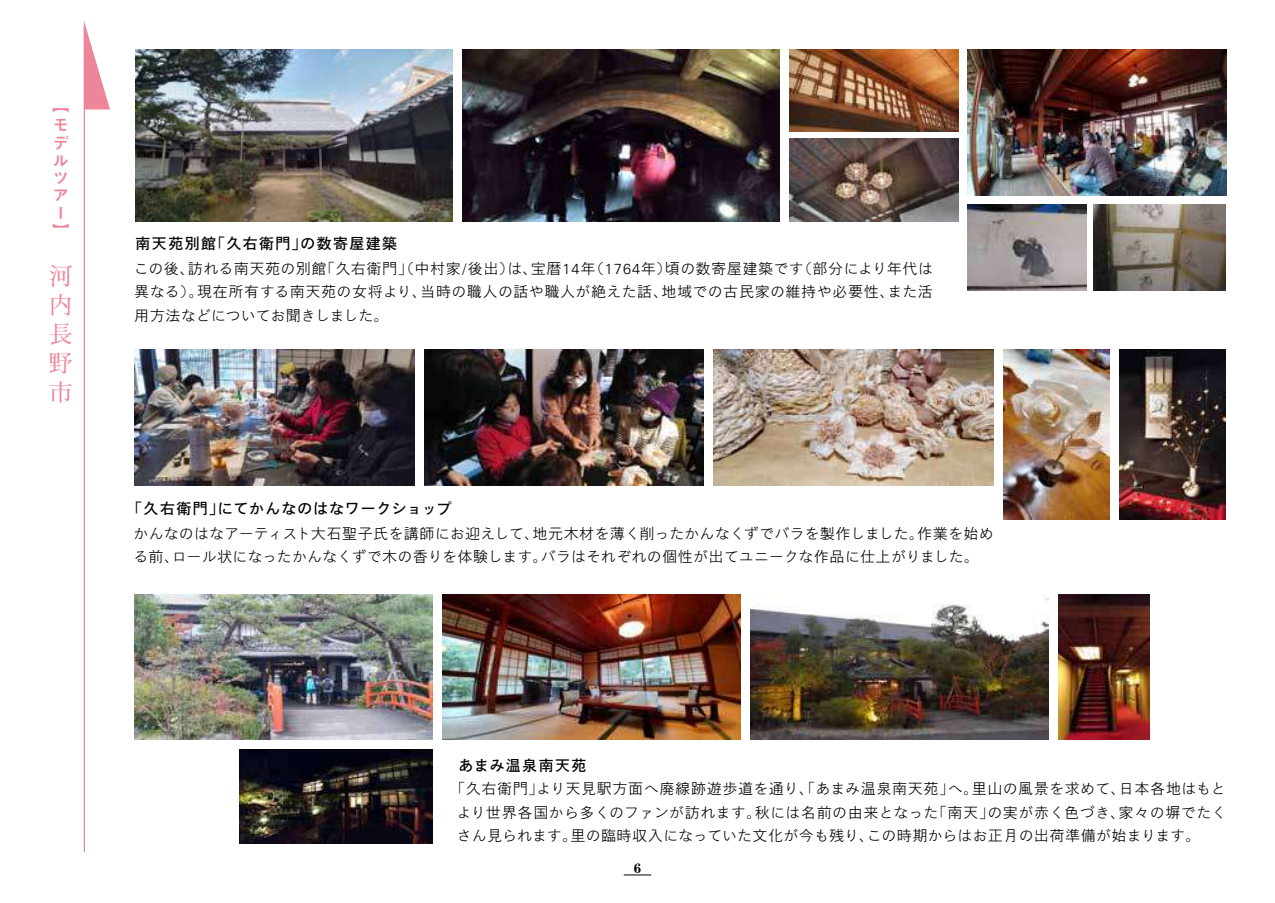
<style>
.page{position:relative;width:1275px;height:903px;background:#fff}
.page>*{position:absolute;margin:0;border:0;box-sizing:border-box;transform-origin:0 0}
.t1{font:500 24.15px/29.1px "Iwa Min Pro";color:#ee869a;text-align:justify}
.t2{font:16.1px/18px "Midashi Go Pro MB31";color:#ee869a}
.t3{font:14.88px "Iwa O Go Pro Db";letter-spacing:.095em;color:#000}
.t4{font:14.88px "Iwa O Go Pro Db";letter-spacing:.065em;color:#000}
.t5{font:300 14.53px/23.6px "Iwa O Go Pro";letter-spacing:.045em;color:#000;text-align:justify}
.t6{font:700 13.65px "Century 725 BT";color:#000}
</style>
<div class="page">
<svg style="left:624px;top:875px;width:27px;height:1px"></svg>
<img style="left:136px;top:50px;width:316px;height:171px">
<img style="left:135px;top:350px;width:279px;height:136px">
<img style="left:135px;top:595px;width:298px;height:145px">
<img style="left:239px;top:749px;width:194px;height:94px">
<img style="left:443px;top:595px;width:298px;height:145px">
<img style="left:751px;top:598px;width:298px;height:142px">
<img style="left:424px;top:350px;width:280px;height:136px">
<img style="left:714px;top:350px;width:279px;height:136px">
<img style="left:463px;top:50px;width:316px;height:171px">
<img style="left:789px;top:50px;width:169px;height:82px">
<img style="left:968px;top:50px;width:258px;height:145px">
<img style="left:789px;top:139px;width:169px;height:82px">
<img style="left:968px;top:205px;width:118px;height:86px">
<img style="left:1094px;top:205px;width:132px;height:86px">
<img style="left:1003px;top:350px;width:106px;height:170px">
<img style="left:1119px;top:350px;width:106px;height:170px">
<img style="left:1059px;top:595px;width:90px;height:145px">
<hr style="left:84px;top:26px;width:1px;height:826px;background:#ee869a">
<svg style="left:84px;top:21px;width:26px;height:88px"></svg>
<p class="t2" style="left:53px;top:94px;width:18px">【モデルツアー】</p>
<h1 class="t1" style="left:49px;top:261px;width:25px">河内長野市</h1>
<p class="t5" style="left:134px;top:256px;width:800px">この後、訪れる南天苑の別館「久右衛門」（中村家/後出）は、宝暦14年（1764年）頃の数寄屋建築です（部分により年代は異なる）。現在所有する南天苑の女将より、当時の職人の話や職人が絶えた話、地域での古民家の維持や必要性、また活用方法などについてお聞きしました。</p>
<p class="t3" style="left:136px;top:233px;width:263px">南天苑別館「久右衛門」の数寄屋建築</p>
<p class="t4" style="left:127px;top:498px;width:326px">「久右衛門」にてかんなのはなワークショップ</p>
<p class="t5" style="left:134px;top:521px;width:861px">かんなのはなアーティスト大石聖子氏を講師にお迎えして、地元木材を薄く削ったかんなくずでバラを製作しました。作業を始める前、ロール状になったかんなくずで木の香りを体験します。バラはそれぞれの個性が出てユニークな作品に仕上がりました。</p>
<p class="t3" style="left:458px;top:755px;width:129px">あまみ温泉南天苑</p>
<p class="t5" style="left:457px;top:776px;width:770px;text-indent:-7px">「久右衛門」より天見駅方面へ廃線跡遊歩道を通り、「あまみ温泉南天苑」へ。⾥⼭ の⾵景を求めて、⽇本各地はもとより世界各国から多くのファンが訪れます。秋には名前の由来となった「南天」の実が赤く色づき、家々の塀でたくさん見られます。⾥の臨時収⼊になっていた⽂化が今も残り、この時期からはお正⽉の出荷準備が始まります。</p>
<p class="t6" style="left:634px;top:860px;width:9px">6</p>
</div>
